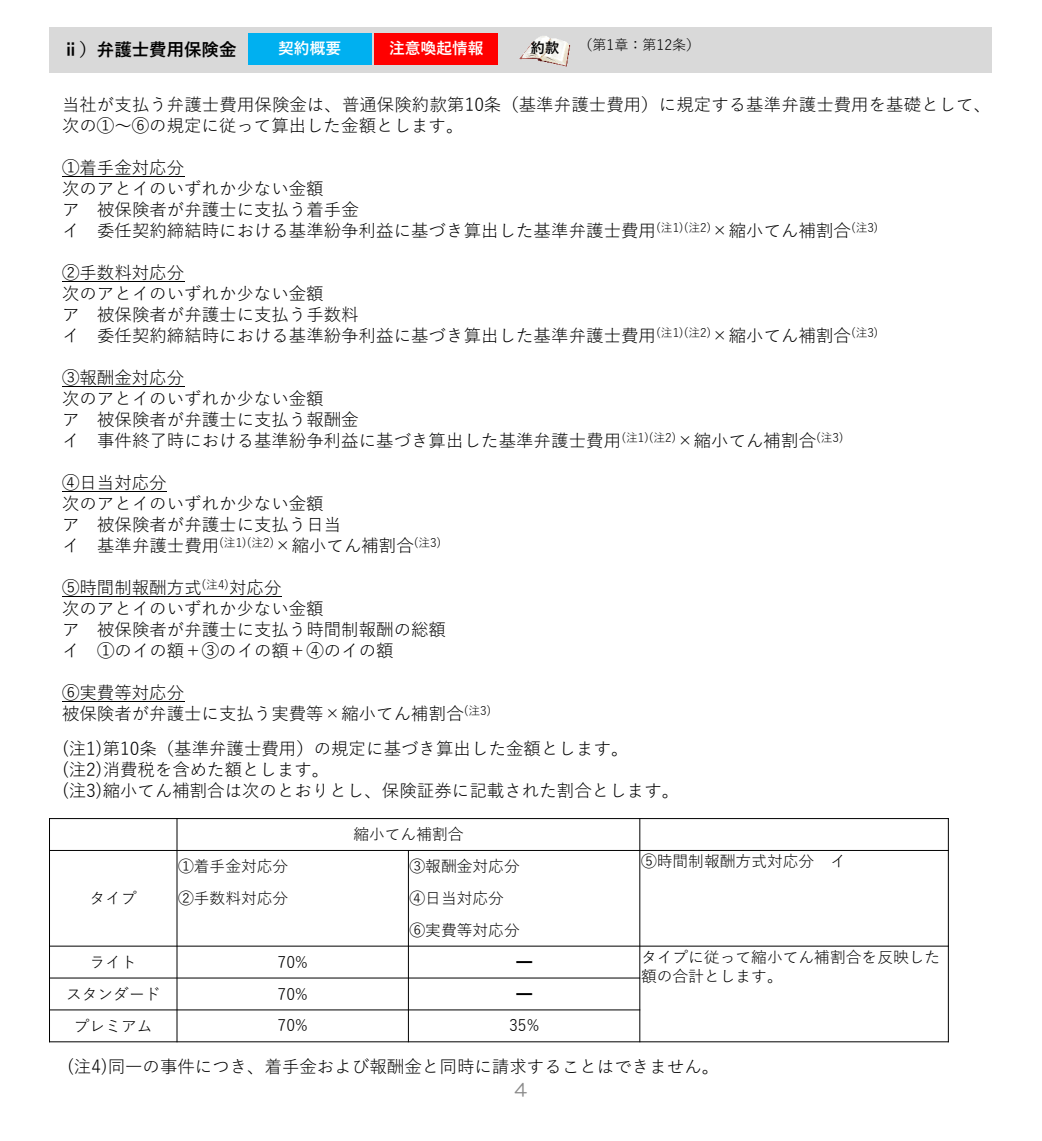
<style>
.page{position:relative;width:1042px;height:1141px;background:#fff}
.page>*{position:absolute;margin:0;border:0;box-sizing:border-box;transform-origin:0 0}
.t1{font:17.5px/21px "Yu Gothic";color:#000}
.t2{font:700 17.5px "Yu Gothic";color:#000}
.t3{font:17.5px "HG Maru Gothic MPRO";color:#898989}
.t4{font:15.75px/31.8px "Yu Gothic";color:#000}
.t5{font:700 15.75px "Yu Gothic";color:#fff}
.t6{font:14px "Yu Gothic";letter-spacing:-.005em;color:#000}
.t7{font:700 14px "Yu Gothic";color:#000}
</style>
<div class="page">
<hr style="left:62px;top:176px;width:122px;height:1px;background:#000">
<hr style="left:62px;top:281px;width:122px;height:1px;background:#000">
<hr style="left:62px;top:386px;width:122px;height:1px;background:#000">
<hr style="left:62px;top:491px;width:105px;height:1px;background:#000">
<hr style="left:62px;top:596px;width:219px;height:1px;background:#000">
<hr style="left:62px;top:701px;width:122px;height:1px;background:#000">
<div style="left:49px;top:27px;width:943px;height:46px;background:#d9d9d9"></div>
<hr style="left:177px;top:818px;width:1px;height:224px;background:#000">
<hr style="left:408px;top:850px;width:1px;height:192px;background:#000">
<hr style="left:639px;top:818px;width:1px;height:224px;background:#000">
<hr style="left:49px;top:850px;width:900px;height:1px;background:#000">
<hr style="left:49px;top:946px;width:900px;height:1px;background:#000">
<hr style="left:49px;top:978px;width:591px;height:1px;background:#000">
<hr style="left:49px;top:1009px;width:591px;height:1px;background:#000">
<hr style="left:49px;top:818px;width:1px;height:224px;background:#000">
<hr style="left:948px;top:818px;width:1px;height:224px;background:#000">
<hr style="left:49px;top:818px;width:900px;height:1px;background:#000">
<hr style="left:49px;top:1041px;width:900px;height:1px;background:#000">
<div style="left:248px;top:33px;width:123px;height:32px;background:#00b0f0"></div>
<div style="left:375px;top:33px;width:123px;height:32px;background:#f00"></div>
<img style="left:519px;top:36px;width:51px;height:31px">
<p class="t2" style="left:62px;top:40px;width:176px">ⅱ）弁護士費用保険金</p>
<p class="t5" style="left:278px;top:39px;width:64px">契約概要</p>
<p class="t5" style="left:389px;top:39px;width:96px">注意喚起情報</p>
<p class="t7" style="left:531px;top:40px;width:30px">約款</p>
<p class="t6" style="left:578px;top:32px;width:123px">（第1章：第12条）</p>
<p class="t1" style="left:62px;top:92px;width:930px">当社が支払う弁護士費用保険金は、普通保険約款第10条（基準弁護士費用）に規定する基準弁護士費用を基礎として、次の①～⑥の規定に従って算出した金額とします。</p>
<p class="t1" style="left:62px;top:155px;width:818px">①着手金対応分<br>次のアとイのいずれか少ない金額<br>ア 被保険者が弁護士に支払う着手金<br>イ 委任契約締結時における基準紛争利益に基づき算出した基準弁護士費用<sup>(注1)(注2)</sup>×縮小てん補割合<sup>(注3)</sup></p>
<p class="t1" style="left:62px;top:260px;width:818px">②手数料対応分<br>次のアとイのいずれか少ない金額<br>ア 被保険者が弁護士に支払う手数料<br>イ 委任契約締結時における基準紛争利益に基づき算出した基準弁護士費用<sup>(注1)(注2)</sup>×縮小てん補割合<sup>(注3)</sup></p>
<p class="t1" style="left:62px;top:365px;width:783px">③報酬金対応分<br>次のアとイのいずれか少ない金額<br>ア 被保険者が弁護士に支払う報酬金<br>イ 事件終了時における基準紛争利益に基づき算出した基準弁護士費用<sup>(注1)(注2)</sup>×縮小てん補割合<sup>(注3)</sup></p>
<p class="t1" style="left:62px;top:470px;width:381px">④日当対応分<br>次のアとイのいずれか少ない金額<br>ア 被保険者が弁護士に支払う日当<br>イ 基準弁護士費用<sup>(注1)(注2)</sup>×縮小てん補割合<sup>(注3)</sup></p>
<p class="t1" style="left:62px;top:575px;width:385px">⑤時間制報酬方式<sup>(注4)</sup>対応分<br>次のアとイのいずれか少ない金額<br>ア 被保険者が弁護士に支払う時間制報酬の総額イ ①のイの額＋③のイの額＋④のイの額</p>
<p class="t1" style="left:62px;top:680px;width:431px">⑥実費等対応分<br>被保険者が弁護士に支払う実費等×縮小てん補割合<sup>(注3)</sup></p>
<p class="t1" style="left:62px;top:736px;width:619px">(注1)第10条（基準弁護士費用）の規定に基づき算出した金額とします。<br>(注2)消費税を含めた額とします。<br>(注3)縮小てん補割合は次のとおりとし、保険証券に記載された割合とします。</p>
<p class="t4" style="left:90px;top:881px;width:49px">タイプ</p>
<p class="t4" style="left:353px;top:816px;width:112px">縮小てん補割合</p>
<p class="t4" style="left:178px;top:848px;width:112px">①着手金対応分</p>
<p class="t4" style="left:409px;top:848px;width:112px">③報酬金対応分</p>
<p class="t4" style="left:641px;top:843px;width:206px">⑤時間制報酬方式対応分 イ</p>
<p class="t4" style="left:178px;top:880px;width:112px">②手数料対応分</p>
<p class="t4" style="left:409px;top:880px;width:112px">④日当対応分<br>⑥実費等対応分</p>
<p class="t4" style="left:90px;top:944px;width:49px">ライト</p>
<p class="t4" style="left:277px;top:944px;width:32px">70%</p>
<p class="t4" style="left:516px;top:944px;width:17px">━</p>
<p class="t4" style="left:641px;top:946px;width:301px;line-height:18.9px">タイプに従って縮小てん補割合を反映した額の合計とします。</p>
<p class="t4" style="left:66px;top:976px;width:96px">スタンダード</p>
<p class="t4" style="left:277px;top:976px;width:32px">70%</p>
<p class="t4" style="left:516px;top:976px;width:17px">━</p>
<p class="t4" style="left:74px;top:1008px;width:80px">プレミアム</p>
<p class="t4" style="left:277px;top:1008px;width:32px">70%</p>
<p class="t4" style="left:509px;top:1008px;width:32px">35%</p>
<p class="t1" style="left:67px;top:1054px;width:653px">(注4)同一の事件につき、着手金および報酬金と同時に請求することはできません。</p>
<p class="t3" style="left:514px;top:1081px;width:14px">4</p>
</div>
